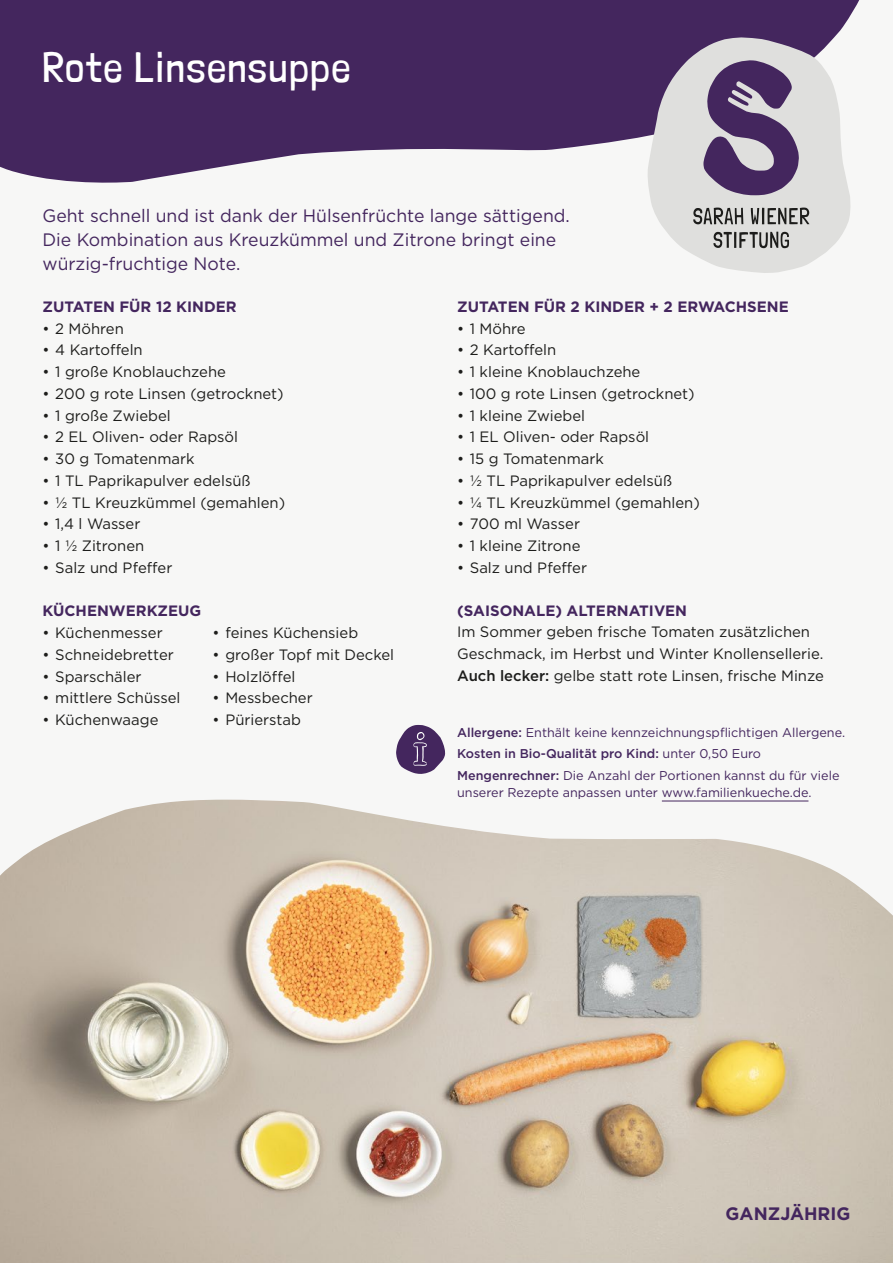
<style>
.page{position:relative;width:893px;height:1263px;background:#f7f7f6}
.page>*{position:absolute;margin:0;border:0;box-sizing:border-box;transform-origin:0 0}
.t1{font:300 42px "Londrina Solid";letter-spacing:.05em;color:#fff}
.t2{font:18px/24px "Gotham";color:#44265e}
.t3{font:700 18px "Gotham";color:#44265e}
.t4{font:15px/21.8px "Gotham";color:#1d1d1b}
.t5{font:700 15px "Gotham";color:#44265e}
.t6{font:12.75px/21.6px "Gotham";color:#44265e}
.s1{font-weight:500}
</style>
<div class="page">
<svg style="left:0;top:0;width:860px;height:183px;background:#5b4172"></svg>
<svg style="left:647px;top:36px;width:204px;height:237px;fill:#dfdfdd"></svg>
<svg style="left:713px;top:232px;width:76px;height:16px"></svg>
<svg style="left:693px;top:208px;width:116px;height:16px;background:#8f8f8d"></svg>
<svg style="left:703px;top:60px;width:96px;height:135px;background:#7f6d8e"></svg>
<img style="left:0;top:800px;width:893px;height:463px">
<svg style="left:396px;top:725px;width:49px;height:49px"></svg>
<h1 class="t1" style="left:43px;top:43px;width:309px">Rote Linsensuppe</h1>
<p class="t2" style="left:43px;top:203px;width:529px">Geht schnell und ist dank der Hülsenfrüchte lange sättigend.<br>Die Kombination aus Kreuzkümmel und Zitrone bringt eine würzig-fruchtige Note.</p>
<p class="t5" style="left:43px;top:297px;width:196px">ZUTATEN FÜR 12 KINDER</p>
<p class="t4" style="left:43px;top:317px;width:83px">• 2 Möhren</p>
<p class="t4" style="left:43px;top:339px;width:102px">• 4 Kartoffeln</p>
<p class="t4" style="left:43px;top:361px;width:185px">• 1 große Knoblauchzehe</p>
<p class="t4" style="left:43px;top:382px;width:243px">• 200 g rote Linsen (getrocknet)</p>
<p class="t4" style="left:43px;top:404px;width:130px">• 1 große Zwiebel</p>
<p class="t4" style="left:43px;top:426px;width:197px">• 2 EL Oliven- oder Rapsöl</p>
<p class="t4" style="left:43px;top:448px;width:153px">• 30 g Tomatenmark</p>
<p class="t4" style="left:43px;top:469px;width:210px">• 1 TL Paprikapulver edelsüß</p>
<p class="t4" style="left:43px;top:491px;width:244px">• ½ TL Kreuzkümmel (gemahlen)</p>
<p class="t4" style="left:43px;top:513px;width:99px">• 1,4 l Wasser</p>
<p class="t4" style="left:43px;top:535px;width:103px">• 1 ½ Zitronen</p>
<p class="t4" style="left:43px;top:556px;width:131px">• Salz und Pfeffer</p>
<p class="t5" style="left:43px;top:601px;width:160px">KÜCHENWERKZEUG</p>
<p class="t4" style="left:43px;top:622px;width:122px">• Küchenmesser</p>
<p class="t4" style="left:43px;top:643px;width:133px">• Schneidebretter</p>
<p class="t4" style="left:43px;top:665px;width:101px">• Sparschäler</p>
<p class="t4" style="left:43px;top:687px;width:139px">• mittlere Schüssel</p>
<p class="t4" style="left:43px;top:709px;width:117px">• Küchenwaage</p>
<p class="t5" style="left:457px;top:297px;width:333px">ZUTATEN FÜR 2 KINDER + 2 ERWACHSENE</p>
<p class="t4" style="left:457px;top:317px;width:70px">• 1 Möhre</p>
<p class="t4" style="left:457px;top:339px;width:101px">• 2 Kartoffeln</p>
<p class="t4" style="left:457px;top:361px;width:185px">• 1 kleine Knoblauchzehe</p>
<p class="t4" style="left:457px;top:382px;width:239px">• 100 g rote Linsen (getrocknet)</p>
<p class="t4" style="left:457px;top:404px;width:130px">• 1 kleine Zwiebel</p>
<p class="t4" style="left:457px;top:426px;width:194px">• 1 EL Oliven- oder Rapsöl</p>
<p class="t4" style="left:457px;top:448px;width:148px">• 15 g Tomatenmark</p>
<p class="t4" style="left:457px;top:469px;width:217px">• ½ TL Paprikapulver edelsüß</p>
<p class="t4" style="left:457px;top:491px;width:244px">• ¼ TL Kreuzkümmel (gemahlen)</p>
<p class="t4" style="left:457px;top:513px;width:124px">• 700 ml Wasser</p>
<p class="t4" style="left:457px;top:535px;width:125px">• 1 kleine Zitrone</p>
<p class="t4" style="left:457px;top:556px;width:131px">• Salz und Pfeffer</p>
<p class="t5" style="left:457px;top:600px;width:232px">(SAISONALE) ALTERNATIVEN</p>
<p class="t4" style="left:457px;top:621px;width:368px">Im Sommer geben frische Tomaten zusätzlichen<br>Geschmack, im Herbst und Winter Knollensellerie.<br><span class="s1">Auch lecker:</span> gelbe statt rote Linsen, frische Minze</p>
<p class="t4" style="left:213px;top:622px;width:147px">• feines Küchensieb</p>
<p class="t4" style="left:213px;top:643px;width:183px">• großer Topf mit Deckel</p>
<p class="t4" style="left:213px;top:665px;width:84px">• Holzlöffel</p>
<p class="t4" style="left:213px;top:687px;width:102px">• Messbecher</p>
<p class="t4" style="left:213px;top:709px;width:90px">• Pürierstab</p>
<p class="t6" style="left:457px;top:721px;width:389px"><span class="s1">Allergene:</span> Enthält keine kennzeichnungspflichtigen Allergene.<br><span class="s1">Kosten in Bio-Qualität pro Kind:</span> unter 0,50 Euro<br><span class="s1">Mengenrechner:</span> Die Anzahl der Portionen kannst du für viele</p>
<p class="t6" style="left:457px;top:781px;width:356px">unserer Rezepte anpassen unter www.familienkueche.de.</p>
<p class="t3" style="left:726px;top:1202px;width:126px">GANZJÄHRIG</p>
</div>
